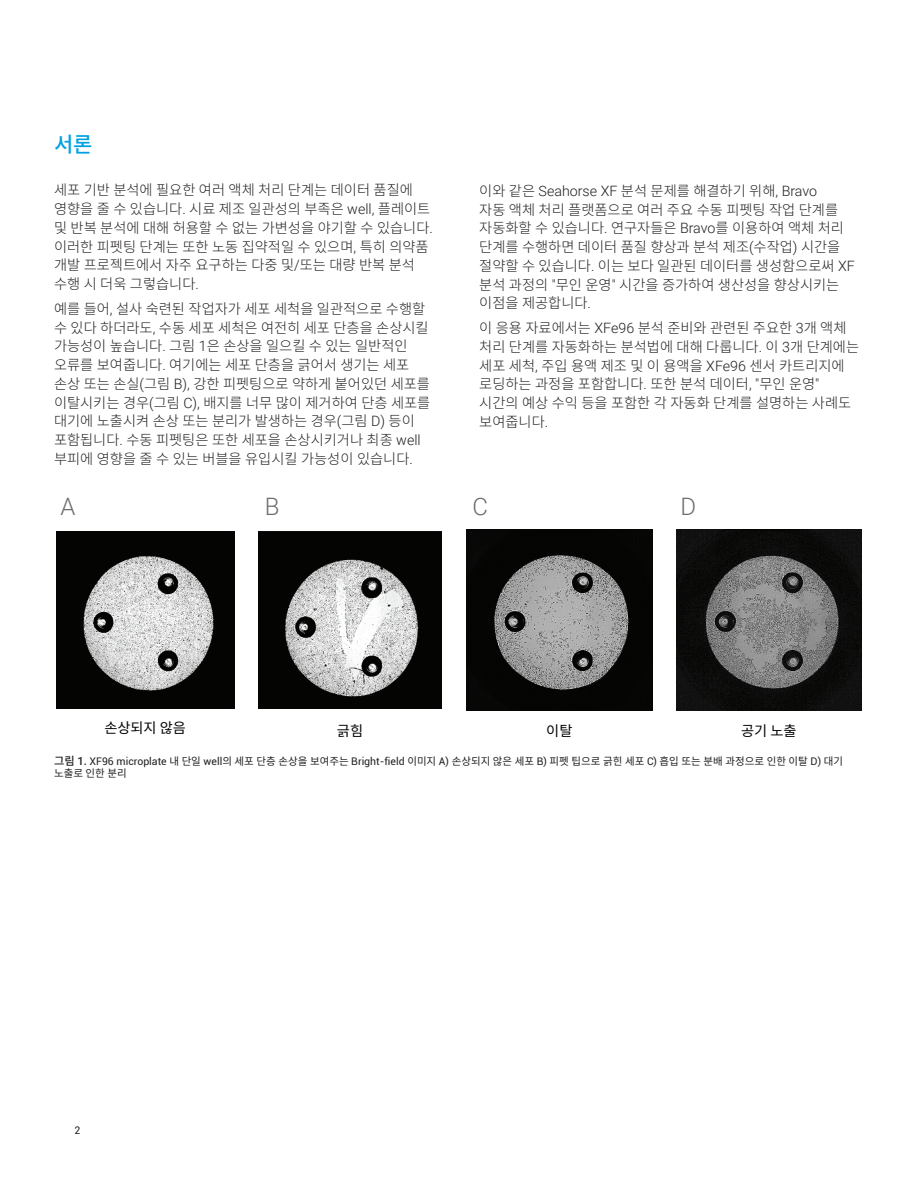
<style>
.page{position:relative;width:918px;height:1188px;background:#fff}
.page>*{position:absolute;margin:0;border:0;box-sizing:border-box;transform-origin:0 0}
.t1{font:300 24px "Roboto";color:#6c6d70}
.t2{font:500 21px "Noto Sans CJ Kkr";color:#00a1e3}
.t3{font:300 14.25px/18.8px "Noto Sans CJ Kkr";color:#231f20}
.t4{font:300 14.25px "Roboto";color:#231f20}
.t5{font:14.25px "Noto Sans CJ Kkr";color:#040503}
.t6{font:10.5px/12.8px "Noto Sans CJ Kkr";color:#231f20}
.t7{font:10.5px "Roboto";color:#231f20}
.s1{font-family:"Roboto"}
.s2{font-family:"Noto Sans CJ Kkr"}
.s3{font-weight:500;font-size:11.25px}
.s4{font-family:"Roboto";font-weight:500;font-size:11.25px}
</style>
<div class="page">
<img style="left:56px;top:532px;width:178px;height:176px">
<img style="left:258px;top:531px;width:184px;height:178px">
<img style="left:467px;top:530px;width:185px;height:180px">
<img style="left:676px;top:530px;width:185px;height:180px">
<h2 class="t2" style="left:54px;top:132px;width:40px">서론</h2>
<p class="t3" style="left:54px;top:181px;width:380px">세포 기반 분석에 필요한 여러 액체 처리 단계는 데이터 품질에 영향을 줄 수 있습니다<span class="s1">.</span> 시료 제조 일관성의 부족은 <span class="s1">well,</span> 플레이트 및 반복 분석에 대해 허용할 수 없는 가변성을 야기할 수 있습니다<span class="s1">. </span>이러한 피펫팅 단계는 또한 노동 집약적일 수 있으며<span class="s1">,</span> 특히 의약품 개발 프로젝트에서 자주 요구하는 다중 및<span class="s1">/</span>또는 대량 반복 분석 수행 시 더욱 그렇습니다<span class="s1">.</span></p>
<p class="t3" style="left:54px;top:300px;width:378px">예를 들어<span class="s1">,</span> 설사 숙련된 작업자가 세포 세척을 일관적으로 수행할 수 있다 하더라도<span class="s1">,</span> 수동 세포 세척은 여전히 세포 단층을 손상시킬 가능성이 높습니다<span class="s1">.</span> 그림 <span class="s1">1</span>은 손상을 일으킬 수 있는 일반적인 오류를 보여줍니다<span class="s1">.</span> 여기에는 세포 단층을 긁어서 생기는 세포 손상 또는 손실<span class="s1">(</span>그림 <span class="s1">B),</span> 강한 피펫팅으로 약하게 붙어있던 세포를 이탈시키는 경우<span class="s1">(</span>그림 <span class="s1">C),</span> 배지를 너무 많이 제거하여 단층 세포를 대기에 노출시켜 손상 또는 분리가 발생하는 경우<span class="s1">(</span>그림 <span class="s1">D)</span> 등이 포함됩니다<span class="s1">.</span> 수동 피펫팅은 또한 세포을 손상시키거나 최종 <span class="s1">well </span>부피에 영향을 줄 수 있는 버블을 유입시킬 가능성이 있습니다<span class="s1">.</span></p>
<p class="t4" style="left:479px;top:181px;width:339px"><span class="s2">이와 같은</span> Seahorse XF <span class="s2">분석 문제를 해결하기 위해</span>, Bravo</p>
<p class="t3" style="left:479px;top:200px;width:377px">자동 액체 처리 플랫폼으로 여러 주요 수동 피펫팅 작업 단계를 자동화할 수 있습니다<span class="s1">.</span> 연구자들은 <span class="s1">Bravo</span>를 이용하여 액체 처리 단계를 수행하면 데이터 품질 향상과 분석 제조<span class="s1">(</span>수작업<span class="s1">)</span> 시간을 절약할 수 있습니다<span class="s1">.</span> 이는 보다 일관된 데이터를 생성함으로써 <span class="s1">XF </span>분석 과정의 <span class="s1">"</span>무인 운영<span class="s1">"</span> 시간을 증가하여 생산성을 향상시키는 이점을 제공합니다<span class="s1">.</span></p>
<p class="t3" style="left:479px;top:319px;width:381px">이 응용 자료에서는 <span class="s1">XFe96</span> 분석 준비와 관련된 주요한 <span class="s1">3</span>개 액체 처리 단계를 자동화하는 분석법에 대해 다룹니다<span class="s1">.</span> 이 <span class="s1">3</span>개 단계에는 세포 세척<span class="s1">,</span> 주입 용액 제조 및 이 용액을 <span class="s1">XFe96</span> 센서 카트리지에 로딩하는 과정을 포함합니다<span class="s1">.</span> 또한 분석 데이터<span class="s1">, "</span>무인 운영<span class="s1">" </span>시간의 예상 수익 등을 포함한 각 자동화 단계를 설명하는 사례도 보여줍니다<span class="s1">.</span></p>
<h1 class="t1" style="left:60px;top:490px;width:17px">A</h1>
<h1 class="t1" style="left:265px;top:490px;width:16px">B</h1>
<h1 class="t1" style="left:472px;top:490px;width:17px">C</h1>
<h1 class="t1" style="left:680px;top:490px;width:17px">D</h1>
<p class="t5" style="left:104px;top:720px;width:83px">손상되지 않음</p>
<p class="t5" style="left:337px;top:722px;width:28px">긁힘</p>
<p class="t5" style="left:546px;top:722px;width:28px">이탈</p>
<p class="t5" style="left:741px;top:722px;width:57px">공기 노출</p>
<p class="t6" style="left:54px;top:755px;width:791px"><span class="s3">그림</span> <span class="s4">1.</span> <span class="s1">XF96 microplate</span> 내 단일 <span class="s1">well</span>의 세포 단층 손상을 보여주는 <span class="s1">Bright-field</span> 이미지 <span class="s1">A)</span> 손상되지 않은 세포 <span class="s1">B)</span> 피펫 팁으로 긁힌 세포 <span class="s1">C)</span> 흡입 또는 분배 과정으로 인한 이탈 <span class="s1">D)</span> 대기 노출로 인한 분리</p>
<p class="t7" style="left:75px;top:1123px;width:7px">2</p>
</div>
